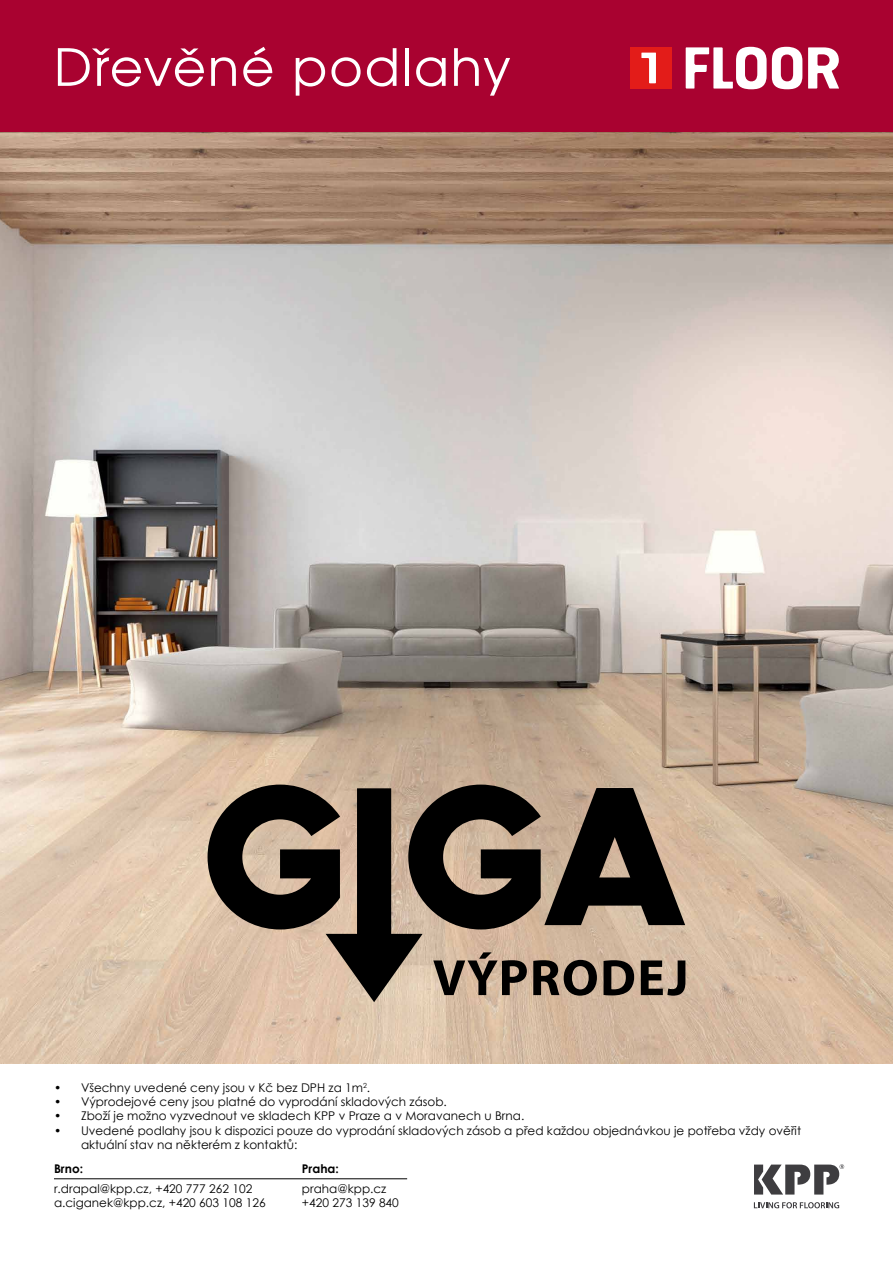
<style>
.page{position:relative;width:893px;height:1263px;background:#fff}
.page>*{position:absolute;margin:0;border:0;box-sizing:border-box;transform-origin:0 0}
.t1{font:51px "Te X Gyre Adventor";letter-spacing:.04em;color:#fff}
.t2{font:12px/14.4px "Century Gothic";color:#000}
.t3{font:700 12px "Century Gothic";color:#000}
</style>
<div class="page">
<img style="left:0;top:132px;width:893px;height:931px">
<svg style="left:754px;top:1164px;width:90px;height:30px"></svg>
<svg style="left:754px;top:1202px;width:85px;height:6px"></svg>
<hr style="left:54px;top:1178px;width:353px;height:1px;background:#000">
<div style="left:0;top:0;width:893px;height:131px;background:#a90230"></div>
<svg style="left:208px;top:784px;width:477px;height:218px;background:#76685a"></svg>
<svg style="left:433px;top:952px;width:94px;height:43px;background:#887767"></svg>
<svg style="left:533px;top:960px;width:64px;height:36px;background:#5f5247"></svg>
<svg style="left:603px;top:960px;width:31px;height:35px"></svg>
<svg style="left:641px;top:960px;width:44px;height:36px;background:#65594e"></svg>
<svg style="left:686px;top:47px;width:116px;height:42px"></svg>
<svg style="left:808px;top:47px;width:31px;height:42px"></svg>
<div style="left:631px;top:47px;width:41px;height:42px;background:#e31c19"></div>
<svg style="left:641px;top:53px;width:15px;height:30px"></svg>
<h1 class="t1" style="left:54px;top:27px;width:458px">Dřevěné podlahy</h1>
<p class="t2" style="left:54px;top:1080px;width:318px">• Všechny uvedené ceny jsou v Kč bez DPH za 1m<sup>2</sup>.</p>
<p class="t2" style="left:54px;top:1094px;width:394px">• Výprodejové ceny jsou platné do vyprodání skladových zásob.</p>
<p class="t2" style="left:54px;top:1108px;width:472px">• Zboží je možno vyzvednout ve skladech KPP v Praze a v Moravanech u Brna.</p>
<p class="t2" style="left:81px;top:1123px;width:722px;text-indent:-27px">• Uvedené podlahy jsou k dispozici pouze do vyprodání skladových zásob a před každou objednávkou je potřeba vždy ověřit aktuální stav na některém z kontaktů:</p>
<p class="t3" style="left:54px;top:1160px;width:31px">Brno:</p>
<p class="t2" style="left:54px;top:1181px;width:213px">r.drapal@kpp.cz, +420 777 262 102 a.ciganek@kpp.cz, +420 603 108 126</p>
<p class="t3" style="left:302px;top:1160px;width:38px">Praha:</p>
<p class="t2" style="left:302px;top:1181px;width:99px">praha@kpp.cz +420 273 139 840</p>
</div>
